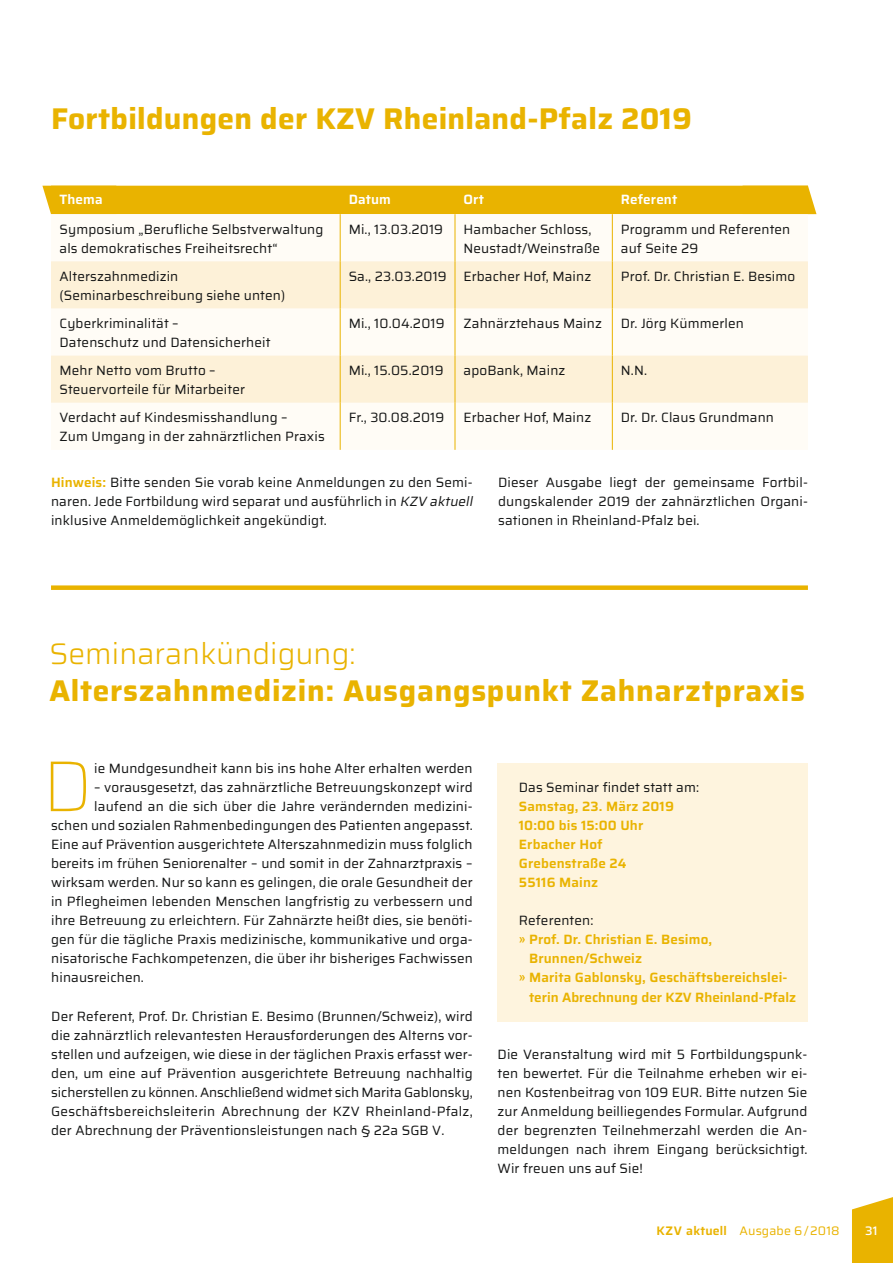
<style>
.page{position:relative;width:893px;height:1263px;background:#fff}
.page>*{position:absolute;margin:0;border:0;box-sizing:border-box;transform-origin:0 0}
.t1{font:100 72px "Saira";color:#e9b300}
.t2{font:700 30px "Saira";letter-spacing:.025em;color:#e9b300}
.t3{font:300 30px "Saira";color:#e9b300}
.t4{font:13.5px/19px "Saira";letter-spacing:.01em;color:#151616}
.t5{font:600 13.5px/19px "Saira";letter-spacing:.01em;color:#e9b300}
.t6{font:600 13.5px "Saira";letter-spacing:.01em;color:#fff}
.t7{font:12.3px "Saira";letter-spacing:.01em;color:#e9b300}
.t8{font:500 12.3px "Saira";color:#fff}
.s1{font-weight:600;color:#e9b300}
.s2{font-style:italic}
.s3{font-weight:600}
</style>
<div class="page">
<div style="left:497px;top:763px;width:311px;height:259px;background:#fef4de"></div>
<div style="left:51px;top:585px;width:757px;height:5px;background:#e9b300"></div>
<div style="left:42px;top:186px;width:774px;height:28px;background:#e9b300"></div>
<div style="left:51px;top:214px;width:757px;height:236px;background:#fffcf6"></div>
<svg style="left:51px;top:261px;width:757px;height:142px;fill:#fdf1d8"></svg>
<hr style="left:340px;top:214px;width:1px;height:47px;background:#e9b300">
<hr style="left:455px;top:214px;width:1px;height:47px;background:#e9b300">
<hr style="left:612px;top:214px;width:1px;height:47px;background:#e9b300">
<hr style="left:340px;top:261px;width:1px;height:47px;background:#e9b300">
<hr style="left:455px;top:261px;width:1px;height:47px;background:#e9b300">
<hr style="left:612px;top:261px;width:1px;height:47px;background:#e9b300">
<hr style="left:340px;top:308px;width:1px;height:48px;background:#e9b300">
<hr style="left:455px;top:308px;width:1px;height:48px;background:#e9b300">
<hr style="left:612px;top:308px;width:1px;height:48px;background:#e9b300">
<hr style="left:340px;top:356px;width:1px;height:47px;background:#e9b300">
<hr style="left:455px;top:356px;width:1px;height:47px;background:#e9b300">
<hr style="left:612px;top:356px;width:1px;height:47px;background:#e9b300">
<hr style="left:340px;top:403px;width:1px;height:47px;background:#e9b300">
<hr style="left:455px;top:403px;width:1px;height:47px;background:#e9b300">
<hr style="left:612px;top:403px;width:1px;height:47px;background:#e9b300">
<svg style="left:852px;top:1197px;width:41px;height:66px"></svg>
<h2 class="t2" style="left:51px;top:95px;width:642px">Fortbildungen der KZV Rheinland-Pfalz 2019</h2>
<p class="t6" style="left:60px;top:189px;width:45px">Thema</p>
<p class="t6" style="left:349px;top:189px;width:44px">Datum</p>
<p class="t6" style="left:463px;top:189px;width:22px">Ort</p>
<p class="t6" style="left:621px;top:189px;width:58px">Referent</p>
<p class="t4" style="left:60px;top:219px;width:265px">Symposium „Berufliche Selbstverwaltung als demokratisches Freiheitsrecht“</p>
<p class="t4" style="left:349px;top:219px;width:96px">Mi., 13.03.2019</p>
<p class="t4" style="left:463px;top:219px;width:138px">Hambacher Schloss,<br>Neustadt/Weinstraße</p>
<p class="t4" style="left:621px;top:219px;width:171px">Programm und Referenten auf Seite 29</p>
<p class="t4" style="left:60px;top:266px;width:227px">Alterszahnmedizin (Seminarbeschreibung siehe unten)</p>
<p class="t4" style="left:349px;top:266px;width:244px">Sa., 23.03.2019 Erbacher Hof, Mainz</p>
<p class="t4" style="left:621px;top:266px;width:176px">Prof. Dr. Christian E. Besimo</p>
<p class="t4" style="left:60px;top:314px;width:212px">Cyberkriminalität –<br>Datenschutz und Datensicherheit</p>
<p class="t4" style="left:349px;top:314px;width:97px">Mi., 10.04.2019</p>
<p class="t4" style="left:463px;top:314px;width:140px">Zahnärztehaus Mainz</p>
<p class="t4" style="left:621px;top:314px;width:125px">Dr. Jörg Kümmerlen</p>
<p class="t4" style="left:60px;top:361px;width:187px">Mehr Netto vom Brutto –<br>Steuervorteile für Mitarbeiter</p>
<p class="t4" style="left:349px;top:361px;width:96px">Mi., 15.05.2019</p>
<p class="t4" style="left:463px;top:361px;width:103px">apoBank, Mainz</p>
<p class="t4" style="left:621px;top:361px;width:28px">N.N.</p>
<p class="t4" style="left:60px;top:408px;width:267px">Verdacht auf Kindesmisshandlung –<br>Zum Umgang in der zahnärztlichen Praxis</p>
<p class="t4" style="left:349px;top:408px;width:97px">Fr., 30.08.2019</p>
<p class="t4" style="left:463px;top:408px;width:129px">Erbacher Hof, Mainz</p>
<p class="t4" style="left:621px;top:408px;width:155px">Dr. Dr. Claus Grundmann</p>
<p class="t4" style="left:51px;top:473px;width:427px"><span class="s1">Hinweis:</span> Bitte senden Sie vorab keine Anmeldungen zu den Semi&shy;naren. Jede Fortbildung wird separat und ausführlich in <span class="s2">KZV aktuell </span>inklusive Anmeldemöglichkeit angekündigt.</p>
<p class="t4" style="left:498px;top:473px;width:311px;text-align:justify">Dieser Ausgabe liegt der gemeinsame Fortbil&shy;dungskalender 2019 der zahnärztlichen Organi&shy;sationen in Rheinland-Pfalz bei.</p>
<h2 class="t3" style="left:49px;top:631px;width:308px">Seminarankündigung:</h2>
<h2 class="t2" style="left:49px;top:668px;width:757px">Alterszahnmedizin: Ausgangspunkt Zahnarztpraxis</h2>
<h1 class="t1" style="left:43px;top:733px;width:51px">D</h1>
<p class="t4" style="left:94px;top:758px;width:380px">ie Mundgesundheit kann bis ins hohe Alter erhalten werden</p>
<p class="t4" style="left:94px;top:777px;width:380px">– vorausgesetzt, das zahnärztliche Betreuungskonzept wird</p>
<p class="t4" style="left:94px;top:796px;width:380px">laufend an die sich über die Jahre verändernden medizini-</p>
<p class="t4" style="left:51px;top:815px;width:423px">schen und sozialen Rahmenbedingungen des Patienten angepasst.</p>
<p class="t4" style="left:51px;top:835px;width:423px">Eine auf Prävention ausgerichtete Alterszahnmedizin muss folglich</p>
<p class="t4" style="left:51px;top:854px;width:423px">bereits im frühen Seniorenalter – und somit in der Zahnarztpraxis –</p>
<p class="t4" style="left:51px;top:873px;width:423px">wirksam werden. Nur so kann es gelingen, die orale Gesundheit der</p>
<p class="t4" style="left:51px;top:892px;width:423px">in Pflegheimen lebenden Menschen langfristig zu verbessern und</p>
<p class="t4" style="left:51px;top:911px;width:423px">ihre Betreuung zu erleichtern. Für Zahnärzte heißt dies, sie benöti-</p>
<p class="t4" style="left:51px;top:930px;width:423px">gen für die tägliche Praxis medizinische, kommunikative und orga-</p>
<p class="t4" style="left:51px;top:949px;width:423px">nisatorische Fachkompetenzen, die über ihr bisheriges Fachwissen</p>
<p class="t4" style="left:51px;top:968px;width:94px">hinausreichen.</p>
<p class="t4" style="left:51px;top:1006px;width:423px;text-align:justify">Der Referent, Prof. Dr. Christian E. Besimo (Brunnen/Schweiz), wird die zahnärztlich relevantesten Herausforderungen des Alterns vor&shy;stellen und aufzeigen, wie diese in der täglichen Praxis erfasst wer&shy;den, um eine auf Prävention ausgerichtete Betreuung nachhaltig sicherstellen zu können. Anschließend widmet sich Marita Gablonsky, Geschäftsbereichsleiterin Abrechnung der KZV Rheinland-Pfalz, der Abrechnung der Präventionsleistungen nach § 22a SGB V.</p>
<p class="t4" style="left:519px;top:777px;width:182px">Das Seminar findet statt am:</p>
<p class="t5" style="left:519px;top:797px;width:157px">Samstag, 23. März 2019<br>10:00 bis 15:00 Uhr<br>Erbacher Hof<br>Grebenstraße 24<br>55116 Mainz</p>
<p class="t4" style="left:519px;top:911px;width:76px">Referenten:</p>
<p class="t5" style="left:519px;top:930px;width:195px">» Prof. Dr. Christian E. Besimo,</p>
<p class="t5" style="left:529px;top:949px;width:115px">Brunnen/Schweiz</p>
<p class="t5" style="left:519px;top:968px;width:269px">» Marita Gablonsky, Geschäftsbereichslei-</p>
<p class="t5" style="left:529px;top:987px;width:269px">terin Abrechnung der KZV Rheinland-Pfalz</p>
<p class="t4" style="left:498px;top:1044px;width:311px;text-align:justify">Die Veranstaltung wird mit 5 Fortbildungspunk&shy;ten bewertet. Für die Teilnahme erheben wir ei&shy;nen Kostenbeitrag von 109 EUR. Bitte nutzen Sie zur Anmeldung beilliegendes Formular. Aufgrund der begrenzten Teilnehmerzahl werden die An&shy;meldungen nach ihrem Eingang berücksichtigt.<br>Wir freuen uns auf Sie!</p>
<p class="t7" style="left:656px;top:1222px;width:185px"><span class="s3">KZV aktuell</span> Ausgabe 6/2018</p>
<p class="t8" style="left:865px;top:1221px;width:14px">31</p>
</div>
